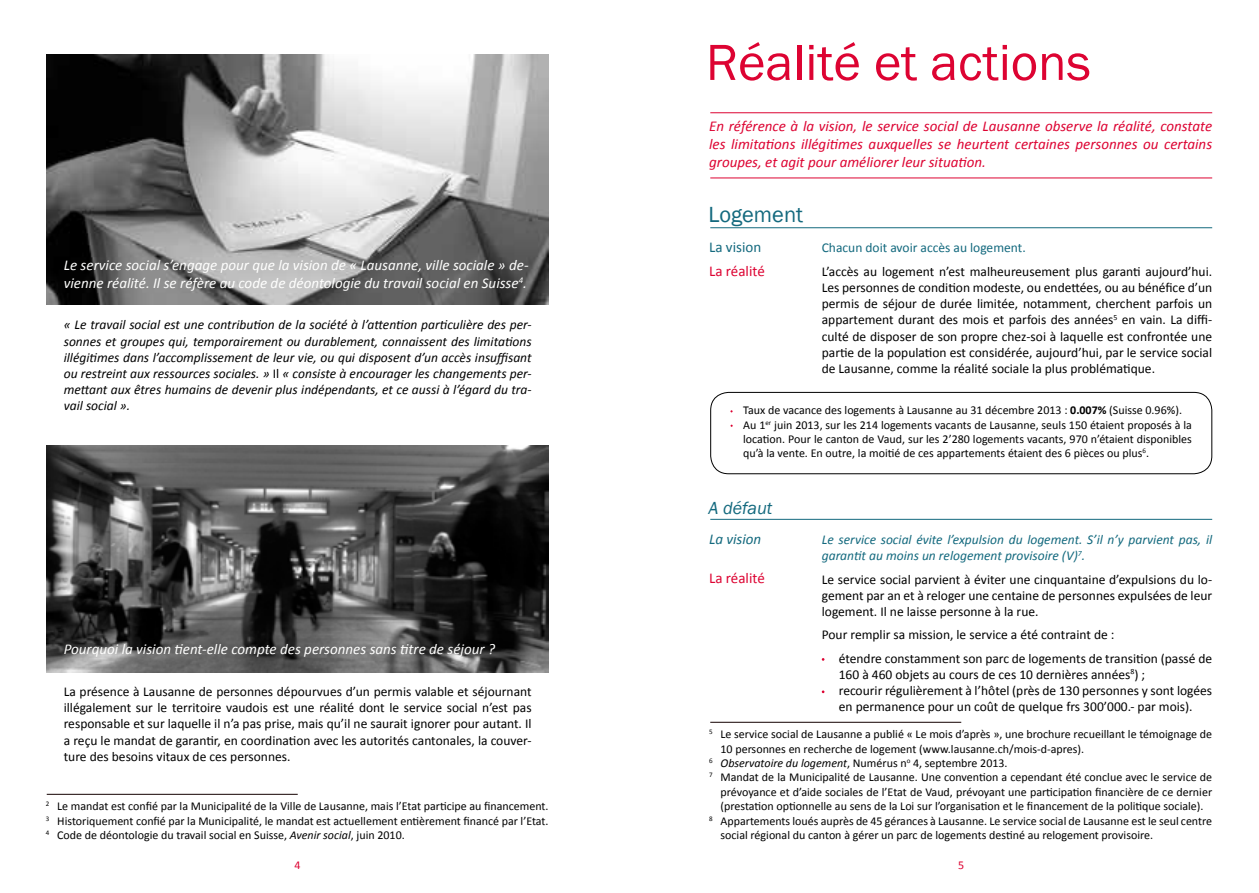
<style>
.page{position:relative;width:1259px;height:893px;background:#fff}
.page>*{position:absolute;margin:0;border:0;box-sizing:border-box;transform-origin:0 0}
.t1{font:52.5px "Franklin Gothic";color:#dd0332}
.t2{font:22.5px "Franklin Gothic";color:#13697e}
.t3{font:italic 18px "Franklin Gothic";color:#13697e}
.t4{font:italic 15px/18px "Calibri";color:#fffffe}
.t5{font:italic 15px/18px "Calibri";color:#dd0332;text-align:justify}
.t6{font:15px "Calibri";color:#dd0332}
.t7{font:15px "Calibri";color:#13697e}
.t8{font:italic 15px "Calibri";color:#13697e}
.t9{font:13.5px/16.2px "Calibri";color:#000;text-align:justify}
.t10{font:italic 13.5px/16.2px "Calibri";color:#000;text-align:justify}
.t11{font:italic 13.5px/16.2px "Calibri";color:#13697e}
.t12{font:13.5px "Calibri";color:#13697e}
.t13{font:12px/14.4px "Calibri";color:#000}
.t14{font:12px "Calibri";color:#dd0332}
.t15{font:7.05px/14.4px "Calibri";color:#000;text-align:justify}
.s1{font-style:normal}
.s2{font-style:italic}
.s3{font-weight:700}
</style>
<div class="page">
<hr style="left:47px;top:794px;width:251px;height:1px;background:#130000">
<img style="left:47px;top:54px;width:502px;height:251px">
<img style="left:47px;top:446px;width:502px;height:226px">
<hr style="left:710px;top:113px;width:502px;height:1px;background:#dd0332">
<hr style="left:710px;top:178px;width:502px;height:1px;background:#dd0332">
<hr style="left:710px;top:722px;width:251px;height:1px;background:#130000">
<hr style="left:710px;top:227px;width:502px;height:1px;background:#13697e">
<hr style="left:710px;top:519px;width:502px;height:1px;background:#13697e">
<div style="left:710px;top:392px;width:502px;height:82px;border:1px solid #000;border-radius:18px"></div>
<p class="t4" style="left:64px;top:255px;width:466px">Le service social s’engage pour que la vision de « Lausanne, ville sociale » de&shy;vienne réalité. Il se réfère au code de déontologie du travail social en Suisse<sup>4</sup>.</p>
<p class="t10" style="left:64px;top:316px;width:469px">« Le travail social est une contribution de la société à l’attention particulière des per&shy;sonnes et groupes qui, temporairement ou durablement, connaissent des limitations illégitimes dans l’accomplissement de leur vie, ou qui disposent d’un accès insuffisant ou restreint aux ressources sociales. » <span class="s1">Il</span> « consiste à encourager les changements per&shy;mettant aux êtres humains de devenir plus indépendants, et ce aussi à l’égard du tra&shy;vail social ».</p>
<p class="t4" style="left:64px;top:640px;width:433px">Pourquoi la vision tient-elle compte des personnes sans titre de séjour ?</p>
<p class="t9" style="left:64px;top:683px;width:469px">La présence à Lausanne de personnes dépourvues d’un permis valable et séjournant illégalement sur le territoire vaudois est une réalité dont le service social n’est pas responsable et sur laquelle il n’a pas prise, mais qu’il ne saurait ignorer pour autant. Il a reçu le mandat de garantir, en coordination avec les autorités cantonales, la couver&shy;ture des besoins vitaux de ces personnes.</p>
<p class="t15" style="left:46px;top:797px;width:5px">2<br>3<br>4</p>
<p class="t13" style="left:57px;top:799px;width:493px;text-align:justify">Le mandat est confié par la Municipalité de la Ville de Lausanne, mais l’Etat participe au financement.<br>Historiquement confié par la Municipalité, le mandat est actuellement entièrement financé par l’Etat.<br>Code de déontologie du travail social en Suisse, <span class="s2">Avenir social</span>, juin 2010.</p>
<p class="t14" style="left:294px;top:858px;width:8px">4</p>
<h1 class="t1" style="left:706px;top:30px;width:386px">Réalité et actions</h1>
<p class="t5" style="left:709px;top:116px;width:504px">En référence à la vision, le service social de Lausanne observe la réalité, constate les limitations illégitimes auxquelles se heurtent certaines personnes ou certains groupes, et agit pour améliorer leur situation.</p>
<h2 class="t2" style="left:708px;top:201px;width:96px">Logement</h2>
<p class="t7" style="left:709px;top:238px;width:54px">La vision</p>
<p class="t6" style="left:709px;top:261px;width:57px">La réalité</p>
<p class="t12" style="left:822px;top:239px;width:205px">Chacun doit avoir accès au logement.</p>
<p class="t9" style="left:822px;top:263px;width:392px">L’accès au logement n’est malheureusement plus garanti aujourd’hui.<br>Les personnes de condition modeste, ou endettées, ou au bénéfice d’un permis de séjour de durée limitée, notamment, cherchent parfois un appartement durant des mois et parfois des années<sup>5</sup> en vain. La diffi&shy;culté de disposer de son propre chez-soi à laquelle est confrontée une partie de la population est considérée, aujourd’hui, par le service social de Lausanne, comme la réalité sociale la plus problématique.</p>
<p class="t13" style="left:743px;top:403px;width:450px">Taux de vacance des logements à Lausanne au 31 décembre 2013 : <span class="s3">0.007%</span> (Suisse 0.96%).<br>Au 1<sup>er</sup> juin 2013, sur les 214 logements vacants de Lausanne, seuls 150 étaient proposés à la location. Pour le canton de Vaud, sur les 2’280 logements vacants, 970 n’étaient disponibles qu’à la vente. En outre, la moitié de ces appartements étaient des 6 pièces ou plus<sup>6</sup>.</p>
<h3 class="t3" style="left:708px;top:497px;width:66px">A défaut</h3>
<p class="t8" style="left:709px;top:529px;width:54px">La vision</p>
<p class="t6" style="left:709px;top:569px;width:57px">La réalité</p>
<p class="t11" style="left:822px;top:531px;width:392px">Le service social évite l’expulsion du logement. S’il n’y parvient pas, il garantit au moins un relogement provisoire (V)<sup>7</sup>.</p>
<p class="t9" style="left:822px;top:571px;width:392px">Le service social parvient à éviter une cinquantaine d’expulsions du lo&shy;gement par an et à reloger une centaine de personnes expulsées de leur logement. Il ne laisse personne à la rue.</p>
<p class="t9" style="left:839px;top:623px;width:375px;line-height:23.4px;text-indent:-17px">Pour remplir sa mission, le service a été contraint de :<br>étendre constamment son parc de logements de transition (passé de</p>
<p class="t9" style="left:839px;top:666px;width:375px;text-align:left">160 à 460 objets au cours de ces 10 dernières années<sup>8</sup>) ;<br>recourir régulièrement à l’hôtel (près de 130 personnes y sont logées en permanence pour un coût de quelque frs 300’000.- par mois).</p>
<p class="t15" style="left:709px;top:725px;width:5px">5</p>
<p class="t15" style="left:709px;top:753px;width:5px">6<br>7</p>
<p class="t15" style="left:709px;top:811px;width:5px">8</p>
<p class="t13" style="left:720px;top:727px;width:493px">Le service social de Lausanne a publié « Le mois d’après », une brochure recueillant le témoignage de 10 personnes en recherche de logement (www.lausanne.ch/mois-d-apres).<br><span class="s2">Observatoire du logement</span>, Numérus n<sup>o</sup> 4, septembre 2013.<br>Mandat de la Municipalité de Lausanne. Une convention a cependant été conclue avec le service de prévoyance et d’aide sociales de l’Etat de Vaud, prévoyant une participation financière de ce dernier (prestation optionnelle au sens de la Loi sur l’organisation et le financement de la politique sociale).<br>Appartements loués auprès de 45 gérances à Lausanne. Le service social de Lausanne est le seul centre social régional du canton à gérer un parc de logements destiné au relogement provisoire.</p>
<p class="t14" style="left:958px;top:858px;width:8px">5</p>
</div>
